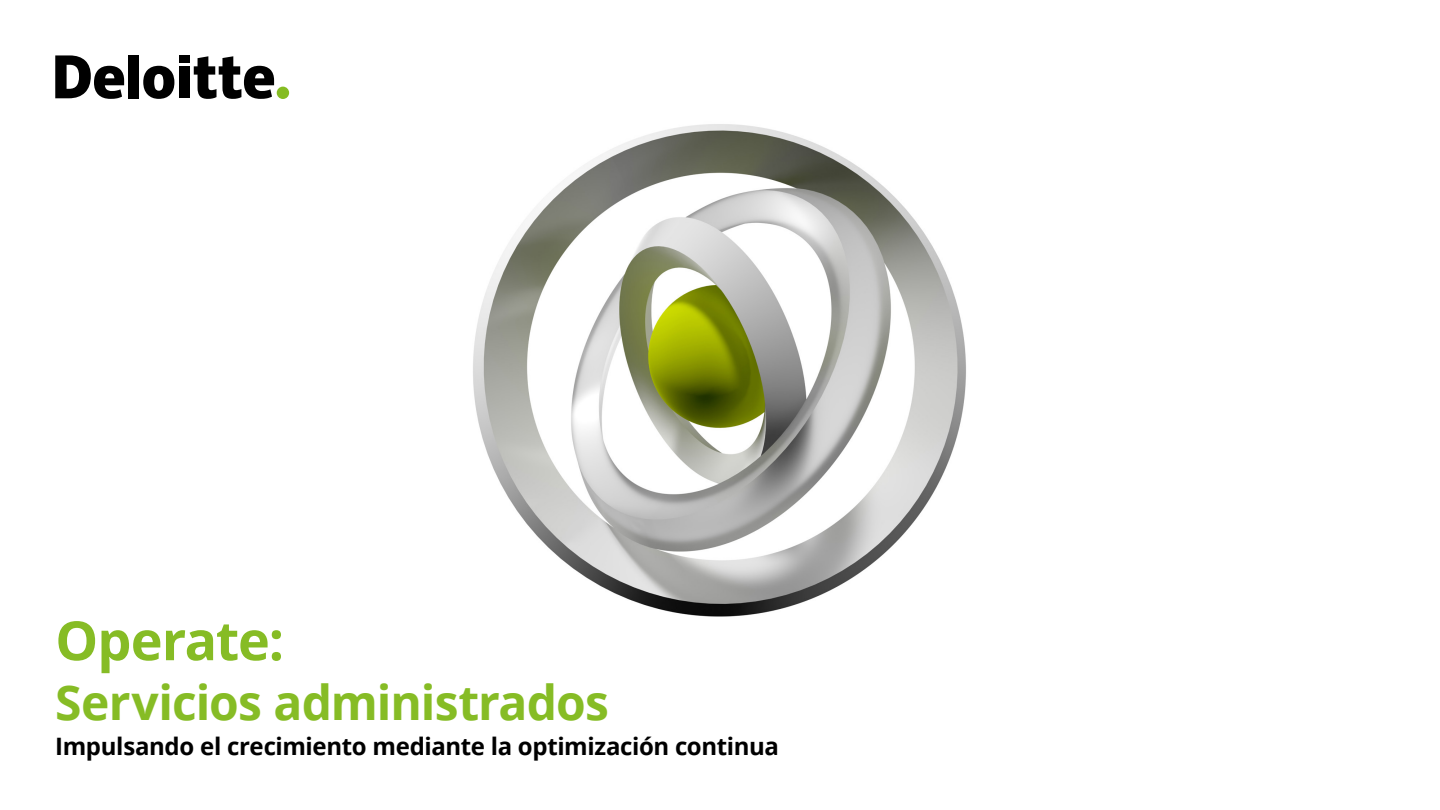
<style>
.page{position:relative;width:1440px;height:810px;background:#fff}
.page>*{position:absolute;margin:0;border:0;box-sizing:border-box;transform-origin:0 0}
.t1{font:700 54px "Open Sans";letter-spacing:-.02em;color:#86bc25}
.t2{font:700 48px "Open Sans";letter-spacing:-.02em;color:#86bc25}
.t3{font:700 24px "Open Sans";letter-spacing:-.015em;color:#000}
</style>
<div class="page">
<img style="left:473px;top:124px;width:493px;height:493px">
<div style="left:277px;top:87px;width:12px;height:12px;background:#85bc22;border-radius:50%"></div>
<div style="left:128px;top:55px;width:11px;height:43px;background:#000"></div>
<svg style="left:143px;top:66px;width:31px;height:33px"></svg>
<div style="left:179px;top:66px;width:10px;height:32px;background:#000"></div>
<div style="left:179px;top:55px;width:10px;height:7px;background:#000"></div>
<svg style="left:194px;top:56px;width:80px;height:43px"></svg>
<svg style="left:55px;top:55px;width:69px;height:44px"></svg>
<h1 class="t1" style="left:55px;top:602px;width:230px">Operate:</h1>
<h2 class="t2" style="left:55px;top:669px;width:555px">Servicios administrados</h2>
<p class="t3" style="left:55px;top:729px;width:725px">Impulsando el crecimiento mediante la optimización continua</p>
</div>
